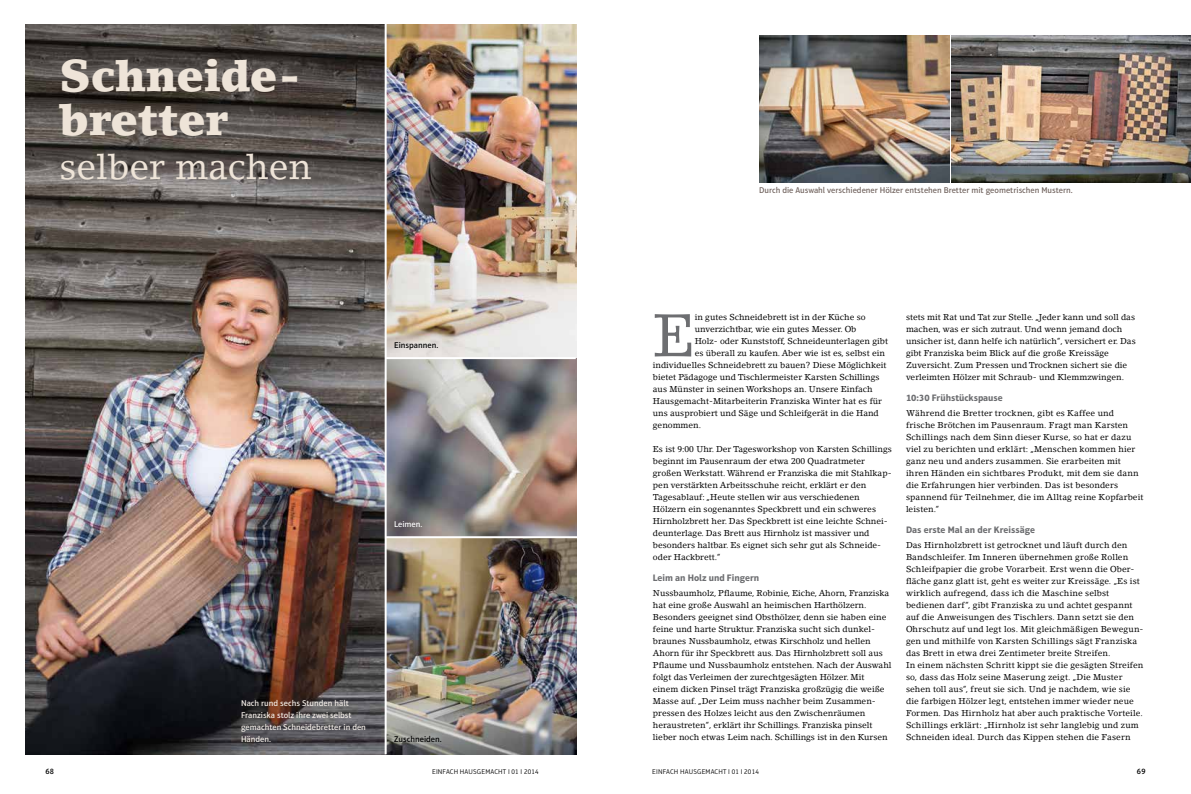
<style>
.page{position:relative;width:1191px;height:794px;background:#fff}
.page>*{position:absolute;margin:0;border:0;box-sizing:border-box;transform-origin:0 0}
.t1{font:59.3px "Lino Letter Std";color:#6d6e71}
.t2{font:900 44px/44px "Lino Letter Std";color:#eee4d8}
.t3{font:35.6px "Lino Letter Std";color:#eee4d8}
.t4{font:700 9.5px "Aptifer Sans LT Pro";color:#6d6e71}
.t5{font:8.5px/12px "Lino Letter Std";color:#000}
.t6{font:500 8.5px/12px "Aptifer Sans LT Pro";color:#f5efe9}
.t7{font:500 8.5px "Aptifer Sans LT Pro";color:#71635e}
.t8{font:500 8.5px "Aptifer Sans LT Pro";color:#000}
.t9{font:500 8.5px "Aptifer Sans LT Pro";color:#fff}
.t10{font:500 8px "Aptifer Sans LT Pro";color:#000}
.t11{font:300 7px "Aptifer Sans LT Pro";letter-spacing:.025em;color:#000}
</style>
<div class="page">
<img style="left:25px;top:25px;width:551px;height:729px">
<img style="left:759px;top:35px;width:190px;height:147px">
<img style="left:951px;top:35px;width:240px;height:147px">
<img style="left:387px;top:538px;width:189px;height:216px">
<div style="left:389px;top:730px;width:58px;height:18px;background:#fff;opacity:.75"></div>
<hr style="left:385px;top:17px;width:2px;height:737px;background:#fff">
<hr style="left:385px;top:357px;width:191px;height:2px;background:#fff">
<hr style="left:385px;top:536px;width:196px;height:2px;background:#fff">
<h2 class="t2" style="left:59px;top:54px;width:243px">Schneide&shy;bretter</h2>
<h3 class="t3" style="left:59px;top:145px;width:254px">selber machen</h3>
<p class="t8" style="left:394px;top:340px;width:46px">Einspannen.</p>
<p class="t9" style="left:394px;top:519px;width:30px">Leimen.</p>
<p class="t6" style="left:241px;top:697px;width:126px">Nach rund sechs Stunden hält<br>Franziska stolz ihre zwei selbst gemachten Schneidebretter in den<br>Händen.</p>
<p class="t8" style="left:394px;top:734px;width:49px">Zuschneiden.</p>
<p class="t7" style="left:759px;top:185px;width:315px">Durch die Auswahl verschiedener Hölzer entstehen Bretter mit geometrischen Mustern.</p>
<h1 class="t1" style="left:653px;top:299px;width:43px">E</h1>
<p class="t5" style="left:694px;top:311px;width:172px">in gutes Schneidebrett ist in der Küche so</p>
<p class="t5" style="left:694px;top:323px;width:163px">unverzichtbar, wie ein gutes Messer. Ob</p>
<p class="t5" style="left:694px;top:335px;width:195px">Holz- oder Kunststoff, Schneideunterlagen gibt</p>
<p class="t5" style="left:694px;top:347px;width:192px">es überall zu kaufen. Aber wie ist es, selbst ein</p>
<p class="t5" style="left:653px;top:359px;width:235px">individuelles Schneidebrett zu bauen? Diese Möglichkeit</p>
<p class="t5" style="left:653px;top:371px;width:228px">bietet Pädagoge und Tischlermeister Karsten Schillings</p>
<p class="t5" style="left:653px;top:383px;width:221px">aus Münster in seinen Workshops an. Unsere Einfach</p>
<p class="t5" style="left:653px;top:395px;width:231px">Hausgemacht-Mitarbeiterin Franziska Winter hat es für</p>
<p class="t5" style="left:653px;top:407px;width:227px">uns ausprobiert und Säge und Schleifgerät in die Hand</p>
<p class="t5" style="left:653px;top:419px;width:50px">genommen.</p>
<p class="t5" style="left:653px;top:443px;width:240px">Es ist 9:00 Uhr. Der Tagesworkshop von Karsten Schillings beginnt im Pausenraum der etwa 200 Quadratmeter großen Werkstatt. Während er Franziska die mit Stahlkap&shy;pen verstärkten Arbeitsschuhe reicht, erklärt er den Tagesablauf: „Heute stellen wir aus verschiedenen Hölzern ein sogenanntes Speckbrett und ein schweres Hirnholzbrett her. Das Speckbrett ist eine leichte Schnei&shy;deunterlage. Das Brett aus Hirnholz ist massiver und besonders haltbar. Es eignet sich sehr gut als Schneide&shy;oder Hackbrett.“</p>
<p class="t4" style="left:653px;top:572px;width:108px">Leim an Holz und Fingern</p>
<p class="t5" style="left:653px;top:587px;width:240px">Nussbaumholz, Pflaume, Robinie, Eiche, Ahorn, Franziska hat eine große Auswahl an heimischen Harthölzern.<br>Besonders geeignet sind Obsthölzer, denn sie haben eine feine und harte Struktur. Franziska sucht sich dunkel&shy;braunes Nussbaumholz, etwas Kirschholz und hellen Ahorn für ihr Speckbrett aus. Das Hirnholzbrett soll aus Pflaume und Nussbaumholz entstehen. Nach der Auswahl folgt das Verleimen der zurechtgesägten Hölzer. Mit einem dicken Pinsel trägt Franziska großzügig die weiße Masse auf. „Der Leim muss nachher beim Zusammen&shy;pressen des Holzes leicht aus den Zwischenräumen heraustreten“, erklärt ihr Schillings. Franziska pinselt lieber noch etwas Leim nach. Schillings ist in den Kursen</p>
<p class="t5" style="left:906px;top:311px;width:231px">stets mit Rat und Tat zur Stelle. „Jeder kann und soll das machen, was er sich zutraut. Und wenn jemand doch unsicher ist, dann helfe ich natürlich“, versichert er. Das gibt Franziska beim Blick auf die große Kreissäge Zuversicht. Zum Pressen und Trocknen sichert sie die verleimten Hölzer mit Schraub- und Klemmzwingen.</p>
<p class="t4" style="left:906px;top:392px;width:98px">10:30 Frühstückspause</p>
<p class="t5" style="left:906px;top:407px;width:239px">Während die Bretter trocknen, gibt es Kaffee und frische Brötchen im Pausenraum. Fragt man Karsten Schillings nach dem Sinn dieser Kurse, so hat er dazu viel zu berichten und erklärt: „Menschen kommen hier ganz neu und anders zusammen. Sie erarbeiten mit ihren Händen ein sichtbares Produkt, mit dem sie dann die Erfahrungen hier verbinden. Das ist besonders spannend für Teilnehmer, die im Alltag reine Kopfarbeit leisten.“</p>
<p class="t4" style="left:906px;top:524px;width:130px">Das erste Mal an der Kreissäge</p>
<p class="t5" style="left:906px;top:539px;width:239px">Das Hirnholzbrett ist getrocknet und läuft durch den Bandschleifer. Im Inneren übernehmen große Rollen Schleifpapier die grobe Vorarbeit. Erst wenn die Ober&shy;fläche ganz glatt ist, geht es weiter zur Kreissäge. „Es ist wirklich aufregend, dass ich die Maschine selbst bedienen darf“, gibt Franziska zu und achtet gespannt auf die Anweisungen des Tischlers. Dann setzt sie den Ohrschutz auf und legt los. Mit gleichmäßigen Bewegun&shy;gen und mithilfe von Karsten Schillings sägt Franziska das Brett in etwa drei Zentimeter breite Streifen.<br>In einem nächsten Schritt kippt sie die gesägten Streifen so, dass das Holz seine Maserung zeigt. „Die Muster sehen toll aus“, freut sie sich. Und je nachdem, wie sie die farbigen Hölzer legt, entstehen immer wieder neue Formen. Das Hirnholz hat aber auch praktische Vorteile.<br>Schillings erklärt: „Hirnholz ist sehr langlebig und zum Schneiden ideal. Durch das Kippen stehen die Fasern</p>
<p class="t10" style="left:45px;top:767px;width:10px">68</p>
<p class="t11" style="left:432px;top:768px;width:108px">EINFACH HAUSGEMACHT I 01 I 2014</p>
<p class="t11" style="left:652px;top:768px;width:108px">EINFACH HAUSGEMACHT I 01 I 2014</p>
<p class="t10" style="left:1137px;top:767px;width:10px">69</p>
</div>
